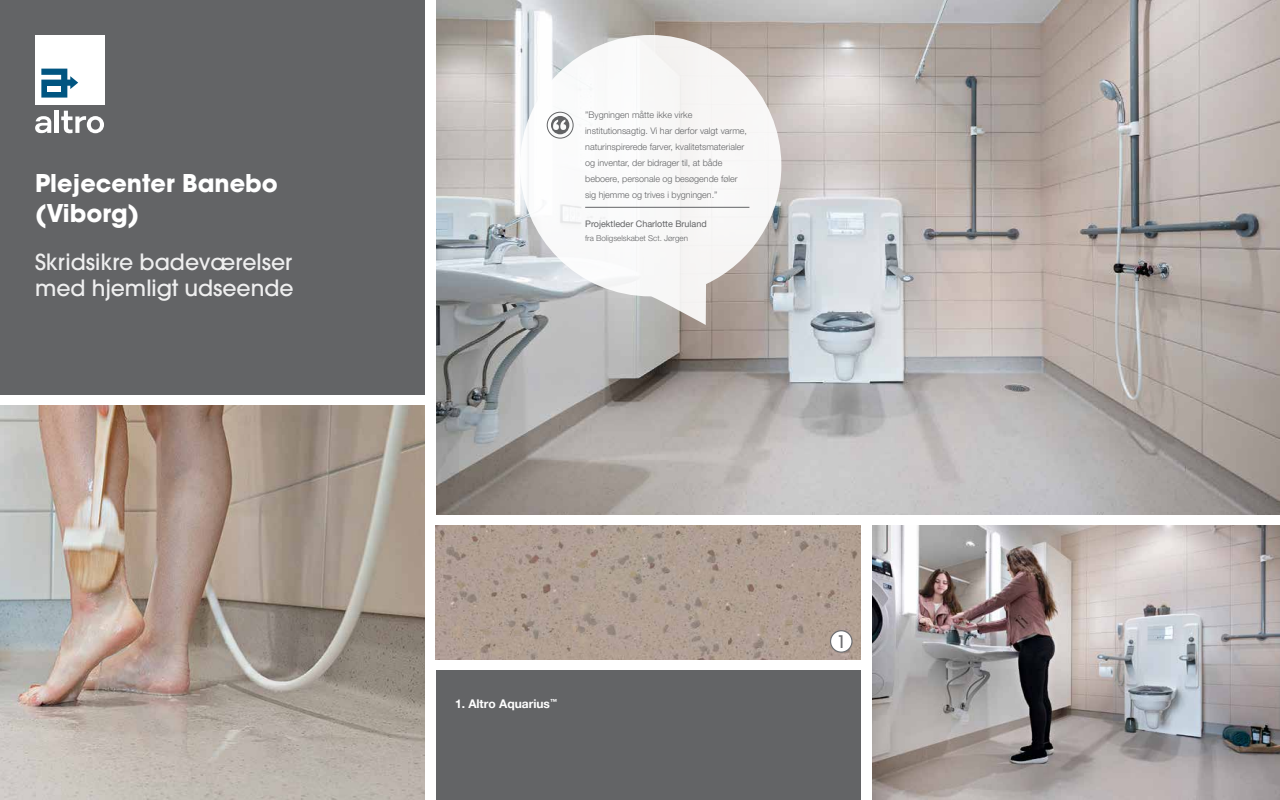
<style>
.page{position:relative;width:1280px;height:800px;background:#fff}
.page>*{position:absolute;margin:0;border:0;box-sizing:border-box;transform-origin:0 0}
.t1{font:700 24px/30px "Avant Garde";color:#fff}
.t2{font:500 22px/26.4px "Avant Garde";color:#fff}
.t3{font:500 17px "Avant Garde";color:#6d6e71}
.t4{font:700 12px "Helvetica Neue LT Pro";color:#fff}
.t5{font:300 9px/16px "Helvetica Neue LT Pro";color:#636466}
.t6{font:9px "Helvetica Neue LT Pro";color:#636466}
.t7{font:300 8px "Helvetica Neue LT Pro";color:#636466}
</style>
<div class="page">
<img style="left:436px;top:525px;width:425px;height:135px">
<img style="left:436px;top:0;width:844px;height:515px">
<img style="left:0;top:405px;width:425px;height:395px">
<div style="left:0;top:0;width:425px;height:395px;background:#636466"></div>
<div style="left:436px;top:670px;width:424px;height:130px;background:#636466"></div>
<svg style="left:520px;top:35px;width:261px;height:290px;fill:#f8f7f6"></svg>
<hr style="left:585px;top:207px;width:164px;height:1px;background:#636466">
<div style="left:547px;top:112px;width:26px;height:26px;border:1px solid #636466;border-radius:50%"></div>
<svg style="left:551px;top:116px;width:18px;height:18px"></svg>
<div style="left:831px;top:631px;width:21px;height:21px;background:#fff;border-radius:50%"></div>
<div style="left:830px;top:630px;width:23px;height:23px;border:1px solid #6d6e71;border-radius:50%"></div>
<img style="left:872px;top:525px;width:408px;height:275px">
<hr style="left:55px;top:111px;width:4px;height:22px;background:#fff">
<svg style="left:35px;top:116px;width:16px;height:17px"></svg>
<svg style="left:61px;top:111px;width:43px;height:22px"></svg>
<div style="left:35px;top:35px;width:69px;height:69px;background:#fff"></div>
<svg style="left:41px;top:69px;width:37px;height:29px"></svg>
<div style="left:48px;top:86px;width:13px;height:5px;background:#fff"></div>
<h1 class="t1" style="left:35px;top:168px;width:244px">Plejecenter Banebo (Viborg)</h1>
<h2 class="t2" style="left:35px;top:249px;width:260px">Skridsikre badeværelser med hjemligt udseende</h2>
<p class="t5" style="left:585px;top:107px;width:163px">”Bygningen måtte ikke virke institutionsagtig. Vi har derfor valgt varme, naturinspirerede farver, kvalitetsmaterialer og inventar, der bidrager til, at både beboere, personale og besøgende føler sig hjemme og trives i bygningen.”</p>
<p class="t6" style="left:585px;top:218px;width:123px">Projektleder Charlotte Bruland</p>
<p class="t7" style="left:585px;top:233px;width:104px">fra Boligselskabet Sct. Jørgen</p>
<h3 class="t4" style="left:455px;top:696px;width:104px">1. Altro Aquarius<sup>™</sup></h3>
<h3 class="t3" style="left:837px;top:631px;width:11px">1</h3>
</div>
